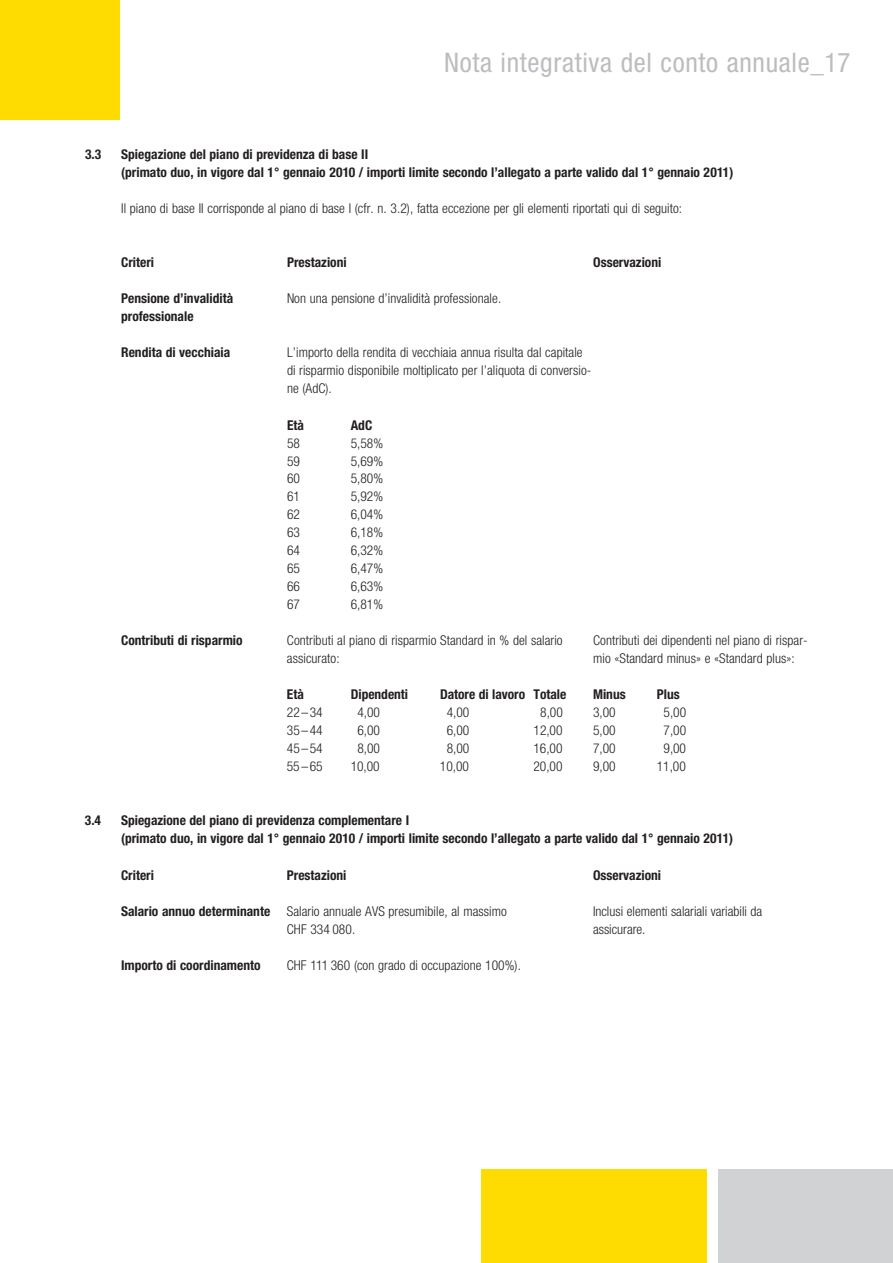
<style>
.page{position:relative;width:893px;height:1263px;background:#fff}
.page>*{position:absolute;margin:0;border:0;box-sizing:border-box;transform-origin:0 0}
.t1{font:condensed 27px "Helvetica Neue";letter-spacing:.025em;color:#bcbdc0}
.t2{font:300 condensed 13.5px/18px "Helvetica Neue";letter-spacing:.005em;color:#231f20}
.t3{font:700 condensed 13.5px/18px "Helvetica Neue";color:#231f20}
.s1{font-weight:700}
</style>
<div class="page">
<div style="left:0;top:0;width:119px;height:119px;background:#ffdc01"></div>
<div style="left:718px;top:1169px;width:175px;height:94px;background:#d1d2d4"></div>
<div style="left:482px;top:1169px;width:225px;height:94px;background:#ffdc01"></div>
<h1 class="t1" style="left:444px;top:47px;width:408px">Nota integrativa del conto annuale_17</h1>
<p class="t3" style="left:85px;top:145px;width:18px">3.3</p>
<p class="t3" style="left:121px;top:145px;width:614px">Spiegazione del piano di previdenza di base II<br>(primato duo, in vigore dal 1° gennaio 2010 / importi limite secondo l’allegato a parte valido dal 1° gennaio 2011)</p>
<p class="t2" style="left:121px;top:200px;width:562px">Il piano di base II corrisponde al piano di base I (cfr. n. 3.2), fatta eccezione per gli elementi riportati qui di seguito:</p>
<p class="t3" style="left:121px;top:253px;width:34px">Criteri</p>
<p class="t3" style="left:287px;top:253px;width:61px">Prestazioni</p>
<p class="t3" style="left:593px;top:253px;width:70px">Osservazioni</p>
<p class="t3" style="left:121px;top:289px;width:113px">Pensione d’invalidità professionale</p>
<p class="t2" style="left:287px;top:290px;width:216px">Non una pensione d’invalidità professionale.</p>
<p class="t3" style="left:121px;top:343px;width:111px">Rendita di vecchiaia</p>
<p class="t2" style="left:287px;top:344px;width:306px">L’importo della rendita di vecchiaia annua risulta dal capitale di risparmio disponibile moltiplicato per l’aliquota di conversio&shy;ne (AdC).</p>
<p class="t3" style="left:287px;top:415px;width:18px">Età</p>
<p class="t3" style="left:351px;top:415px;width:23px">AdC</p>
<p class="t2" style="left:287px;top:434px;width:14px">58</p>
<p class="t2" style="left:351px;top:434px;width:34px">5,58%</p>
<p class="t2" style="left:287px;top:452px;width:14px">59</p>
<p class="t2" style="left:351px;top:452px;width:34px">5,69%</p>
<p class="t2" style="left:287px;top:470px;width:14px">60</p>
<p class="t2" style="left:351px;top:470px;width:34px">5,80%</p>
<p class="t2" style="left:287px;top:488px;width:14px">61</p>
<p class="t2" style="left:351px;top:488px;width:34px">5,92%</p>
<p class="t2" style="left:287px;top:506px;width:14px">62</p>
<p class="t2" style="left:351px;top:506px;width:34px">6,04%</p>
<p class="t2" style="left:287px;top:524px;width:14px">63</p>
<p class="t2" style="left:351px;top:524px;width:34px">6,18%</p>
<p class="t2" style="left:287px;top:542px;width:14px">64</p>
<p class="t2" style="left:351px;top:542px;width:34px">6,32%</p>
<p class="t2" style="left:287px;top:560px;width:14px">65</p>
<p class="t2" style="left:351px;top:560px;width:34px">6,47%</p>
<p class="t2" style="left:287px;top:578px;width:14px">66</p>
<p class="t2" style="left:351px;top:578px;width:34px">6,63%</p>
<p class="t2" style="left:287px;top:596px;width:14px">67</p>
<p class="t2" style="left:351px;top:596px;width:34px">6,81%</p>
<p class="t3" style="left:121px;top:631px;width:123px">Contributi di risparmio</p>
<p class="t2" style="left:287px;top:632px;width:277px">Contributi al piano di risparmio Standard in % del salario assicurato:</p>
<p class="t2" style="left:593px;top:632px;width:216px">Contributi dei dipendenti nel piano di rispar&shy;mio «Standard minus» e «Standard plus»:</p>
<p class="t3" style="left:287px;top:685px;width:18px">Età</p>
<p class="t3" style="left:351px;top:685px;width:59px">Dipendenti</p>
<p class="t3" style="left:440px;top:685px;width:128px">Datore di lavoro Totale</p>
<p class="t3" style="left:593px;top:685px;width:34px">Minus</p>
<p class="t3" style="left:657px;top:685px;width:24px">Plus</p>
<p class="t2" style="left:287px;top:704px;width:37px">22–34</p>
<p class="t2" style="left:357px;top:704px;width:24px">4,00</p>
<p class="t2" style="left:447px;top:704px;width:24px">4,00</p>
<p class="t2" style="left:540px;top:704px;width:24px">8,00</p>
<p class="t2" style="left:593px;top:704px;width:24px">3,00</p>
<p class="t2" style="left:664px;top:704px;width:24px">5,00</p>
<p class="t2" style="left:287px;top:722px;width:37px">35–44</p>
<p class="t2" style="left:357px;top:722px;width:24px">6,00</p>
<p class="t2" style="left:447px;top:722px;width:24px">6,00</p>
<p class="t2" style="left:534px;top:722px;width:30px">12,00</p>
<p class="t2" style="left:593px;top:722px;width:24px">5,00</p>
<p class="t2" style="left:664px;top:722px;width:24px">7,00</p>
<p class="t2" style="left:287px;top:740px;width:37px">45–54</p>
<p class="t2" style="left:357px;top:740px;width:24px">8,00</p>
<p class="t2" style="left:447px;top:740px;width:24px">8,00</p>
<p class="t2" style="left:533px;top:740px;width:30px">16,00</p>
<p class="t2" style="left:593px;top:740px;width:24px">7,00</p>
<p class="t2" style="left:664px;top:740px;width:24px">9,00</p>
<p class="t2" style="left:287px;top:758px;width:37px">55–65</p>
<p class="t2" style="left:351px;top:758px;width:30px">10,00</p>
<p class="t2" style="left:440px;top:758px;width:30px">10,00</p>
<p class="t2" style="left:533px;top:758px;width:30px">20,00</p>
<p class="t2" style="left:593px;top:758px;width:24px">9,00</p>
<p class="t2" style="left:657px;top:758px;width:30px">11,00</p>
<p class="t3" style="left:85px;top:811px;width:18px">3.4</p>
<p class="t3" style="left:121px;top:811px;width:614px">Spiegazione del piano di previdenza complementare I<br>(primato duo, in vigore dal 1° gennaio 2010 / importi limite secondo l’allegato a parte valido dal 1° gennaio 2011)</p>
<p class="t3" style="left:121px;top:865px;width:34px">Criteri</p>
<p class="t3" style="left:287px;top:865px;width:61px">Prestazioni</p>
<p class="t3" style="left:593px;top:865px;width:70px">Osservazioni</p>
<p class="t2" style="left:287px;top:902px;width:221px;text-indent:-166px"><span class="s1">Salario annuo determinante</span> Salario annuale AVS presumibile, al massimo<br>CHF 334 080.</p>
<p class="t2" style="left:593px;top:902px;width:171px">Inclusi elementi salariali variabili da assicurare.</p>
<p class="t3" style="left:121px;top:955px;width:141px">Importo di coordinamento</p>
<p class="t2" style="left:287px;top:956px;width:236px">CHF 111 360 (con grado di occupazione 100%).</p>
</div>
